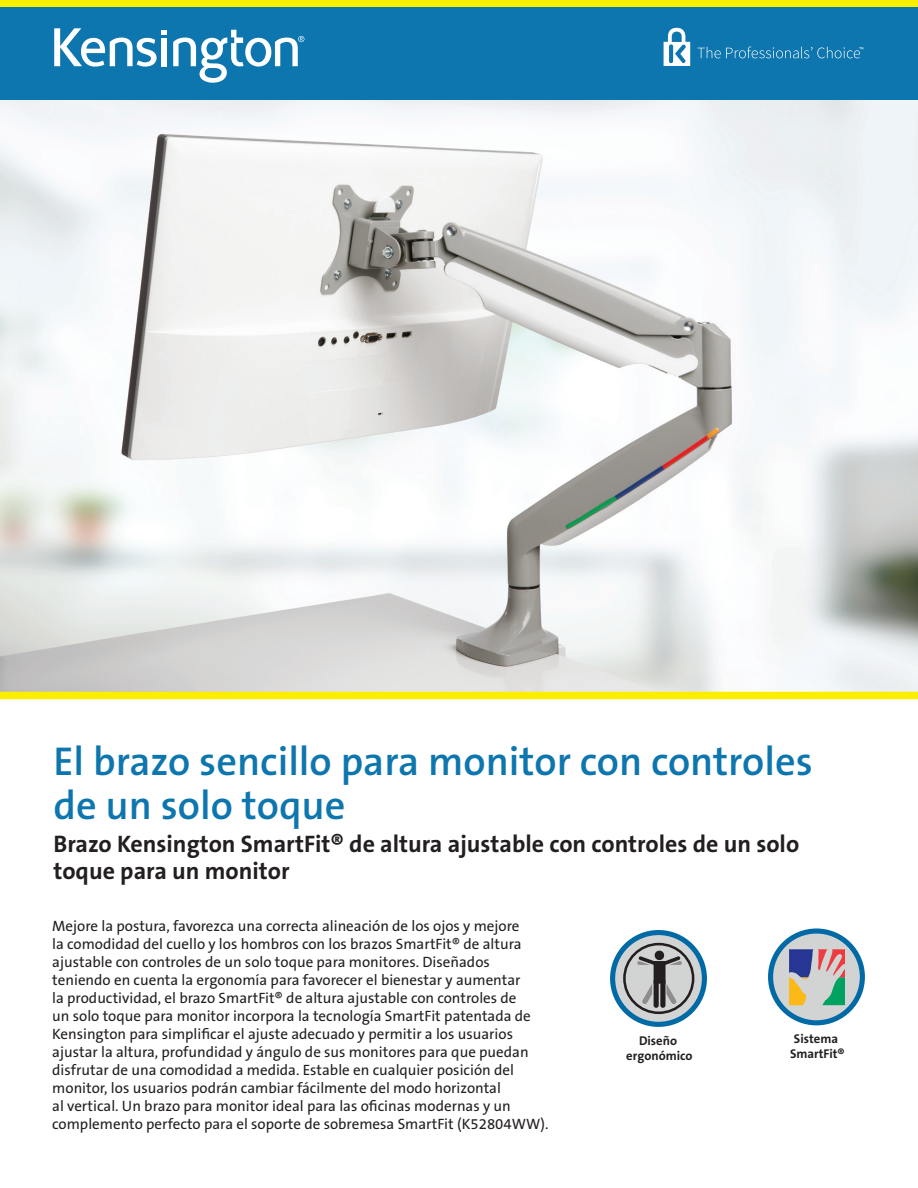
<style>
.page{position:relative;width:918px;height:1188px;background:#fff}
.page>*{position:absolute;margin:0;border:0;box-sizing:border-box;transform-origin:0 0}
.t1{font:40.5px/43.5px "The Sans KENSINGTON6 SB";color:#0e76ae}
.t2{font:24px/27px "The Sans KENSINGTON7 Bd";color:#231f20}
.t3{font:15px/18px "The Sans KENSINGTON5 Rg";color:#231f20}
.t4{font:12.75px/15.3px "The Sans KENSINGTON7 Bd";color:#231f20;text-align:center}
</style>
<div class="page">
<img style="left:0;top:100px;width:918px;height:592px">
<div style="left:0;top:8px;width:918px;height:92px;background:#0e76ae"></div>
<svg style="left:173px;top:30px;width:131px;height:53px"></svg>
<svg style="left:54px;top:28px;width:113px;height:39px"></svg>
<div style="left:0;top:0;width:918px;height:8px;background:#fcee01"></div>
<svg style="left:697px;top:47px;width:166px;height:11px"></svg>
<svg style="left:664px;top:28px;width:26px;height:38px"></svg>
<div style="left:0;top:692px;width:918px;height:7px;background:#fcee01"></div>
<svg style="left:613px;top:933px;width:91px;height:91px;background:#b3bdc2"></svg>
<div style="left:610px;top:930px;width:97px;height:97px;border:5px solid #006aa7;border-radius:50%"></div>
<div style="left:623px;top:943px;width:71px;height:71px;border:3px solid #231f20;border-radius:50%"></div>
<div style="left:654px;top:961px;width:12px;height:23px;background:#231f20"></div>
<div style="left:654px;top:979px;width:5px;height:29px;background:#231f20;border-radius:3px"></div>
<div style="left:660px;top:979px;width:5px;height:29px;background:#231f20;border-radius:3px"></div>
<svg style="left:642px;top:984px;width:10px;height:20px"></svg>
<svg style="left:666px;top:984px;width:11px;height:20px"></svg>
<svg style="left:637px;top:950px;width:45px;height:16px"></svg>
<svg style="left:771px;top:931px;width:91px;height:92px;background:#b5c4cc"></svg>
<div style="left:768px;top:928px;width:97px;height:97px;border:5px solid #006aa7;border-radius:50%"></div>
<svg style="left:789px;top:949px;width:56px;height:56px;background:#9f9d96"></svg>
<p class="t1" style="left:53px;top:741px;width:761px">El brazo sencillo para monitor con controles de un solo toque</p>
<p class="t2" style="left:53px;top:832px;width:747px">Brazo Kensington SmartFit® de altura ajustable con controles de un solo toque para un monitor</p>
<p class="t3" style="left:52px;top:917px;width:498px">Mejore la postura, favorezca una correcta alineación de los ojos y mejore<br>la comodidad del cuello y los hombros con los brazos SmartFit® de altura ajustable con controles de un solo toque para monitores. Diseñados teniendo en cuenta la ergonomía para favorecer el bienestar y aumentar<br>la productividad, el brazo SmartFit® de altura ajustable con controles de<br>un solo toque para monitor incorpora la tecnología SmartFit patentada de Kensington para simplificar el ajuste adecuado y permitir a los usuarios ajustar la altura, profundidad y ángulo de sus monitores para que puedan disfrutar de una comodidad a medida. Estable en cualquier posición del monitor, los usuarios podrán cambiar fácilmente del modo horizontal<br>al vertical. Un brazo para monitor ideal para las oficinas modernas y un complemento perfecto para el soporte de sobremesa SmartFit (K52804WW).</p>
<p class="t4" style="left:626px;top:1033px;width:68px">Diseño ergonómico</p>
<p class="t4" style="left:790px;top:1032px;width:56px">Sistema<br>SmartFit®</p>
</div>
